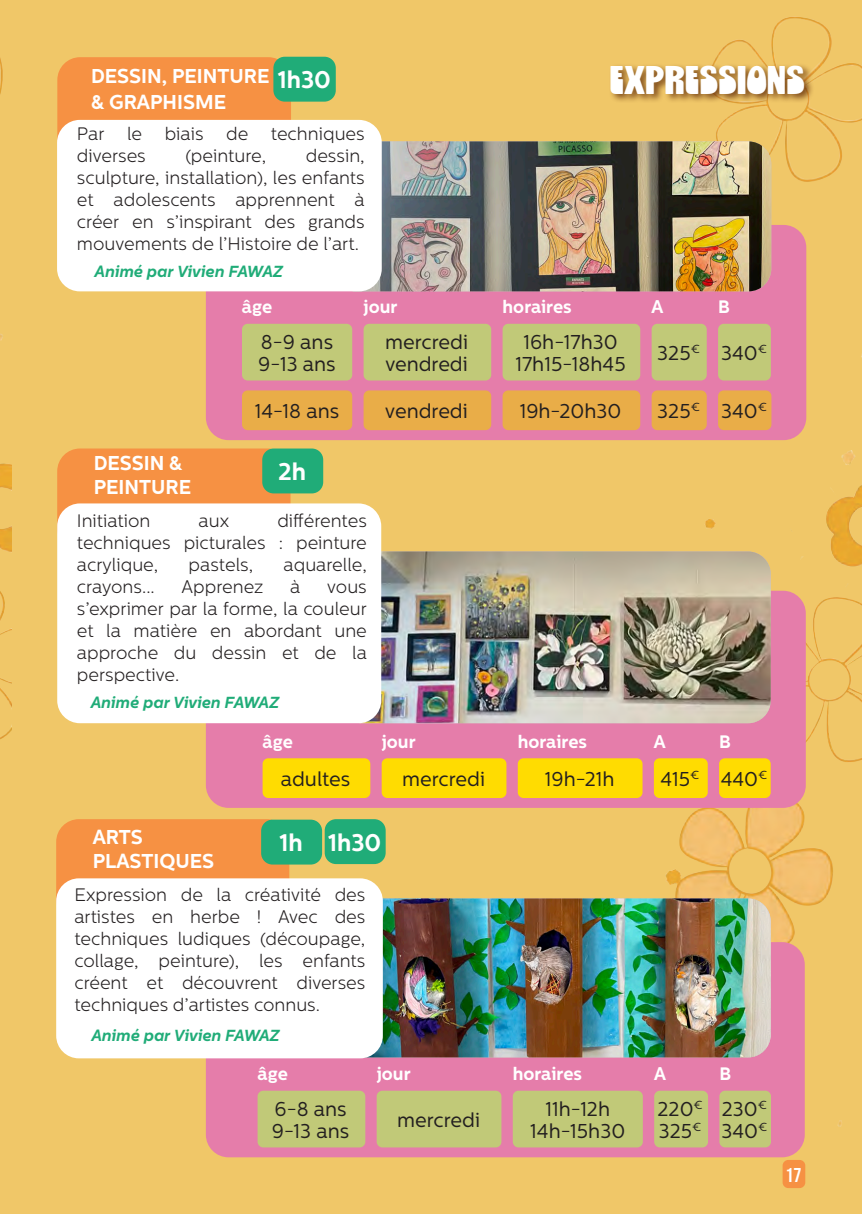
<style>
.page{position:relative;width:862px;height:1214px;background:#fff}
.page>*{position:absolute;margin:0;border:0;box-sizing:border-box;transform-origin:0 0}
.t1{font:40px "Chorine Large";color:#fff}
.t2{font:700 24px "Centrale Sans";color:#fff}
.t3{font:20px/22px "Centrale Sans";color:#231f20}
.t4{font:700 20px/24px "Centrale Sans";color:#fff}
.t5{font:20px "Bebas Neue";color:#fff}
.t6{font:300 18px/22px "Centrale Sans";color:#231f20;text-align:justify}
.t7{font:700 18px "Centrale Sans";color:#fff}
.t8{font:italic 700 16px "Centrale Sans";color:#20ac78}
</style>
<div class="page">
<div style="left:0;top:0;width:862px;height:1213px;background:#f0c768"></div>
<img style="left:0;top:58px;width:12px;height:681px">
<img style="left:420px;top:16px;width:442px;height:1172px">
<div style="left:206px;top:590px;width:600px;height:217px;background:#e57daa;border-radius:23px"></div>
<div style="left:57px;top:448px;width:233px;height:103px;background:#f69143;border-radius:23px"></div>
<img style="left:363px;top:551px;width:408px;height:172px">
<div style="left:57px;top:503px;width:324px;height:220px;background:#fff;border-radius:23px"></div>
<div style="left:206px;top:225px;width:600px;height:215px;background:#e57daa;border-radius:23px"></div>
<div style="left:57px;top:57px;width:234px;height:138px;background:#f69143;border-radius:23px"></div>
<img style="left:364px;top:141px;width:407px;height:150px">
<div style="left:57px;top:120px;width:325px;height:171px;background:#fff;border-radius:23px"></div>
<div style="left:206px;top:942px;width:599px;height:215px;background:#e57daa;border-radius:23px"></div>
<img style="left:368px;top:898px;width:403px;height:159px">
<div style="left:56px;top:819px;width:233px;height:103px;background:#f69143;border-radius:23px"></div>
<div style="left:56px;top:878px;width:327px;height:180px;background:#fff;border-radius:23px"></div>
<div style="left:782px;top:1159px;width:23px;height:28px;background:#f69143;border-radius:6px"></div>
<div style="left:262px;top:448px;width:61px;height:45px;background:#20ac78;border-radius:11px"></div>
<div style="left:719px;top:758px;width:51px;height:40px;background:#ffdc01;border-radius:6px"></div>
<div style="left:518px;top:758px;width:124px;height:40px;background:#ffdc01;border-radius:6px"></div>
<div style="left:382px;top:758px;width:124px;height:40px;background:#ffdc01;border-radius:6px"></div>
<div style="left:263px;top:758px;width:107px;height:40px;background:#ffdc01;border-radius:6px"></div>
<div style="left:654px;top:758px;width:54px;height:40px;background:#ffdc01;border-radius:6px"></div>
<div style="left:718px;top:324px;width:53px;height:56px;background:#c1c978;border-radius:6px"></div>
<div style="left:502px;top:324px;width:138px;height:56px;background:#c1c978;border-radius:6px"></div>
<div style="left:363px;top:324px;width:128px;height:56px;background:#c1c978;border-radius:6px"></div>
<div style="left:242px;top:324px;width:110px;height:56px;background:#c1c978;border-radius:6px"></div>
<div style="left:651px;top:324px;width:56px;height:56px;background:#c1c978;border-radius:6px"></div>
<div style="left:242px;top:390px;width:110px;height:40px;background:#e9ad48;border-radius:6px"></div>
<div style="left:718px;top:390px;width:53px;height:40px;background:#e9ad48;border-radius:6px"></div>
<div style="left:502px;top:390px;width:138px;height:40px;background:#e9ad48;border-radius:6px"></div>
<div style="left:363px;top:390px;width:128px;height:40px;background:#e9ad48;border-radius:6px"></div>
<div style="left:651px;top:390px;width:56px;height:40px;background:#e9ad48;border-radius:6px"></div>
<div style="left:273px;top:57px;width:63px;height:45px;background:#20ac78;border-radius:11px"></div>
<div style="left:513px;top:1090px;width:130px;height:57px;background:#c1c978;border-radius:6px"></div>
<div style="left:377px;top:1090px;width:124px;height:57px;background:#c1c978;border-radius:6px"></div>
<div style="left:257px;top:1090px;width:108px;height:57px;background:#c1c978;border-radius:6px"></div>
<div style="left:261px;top:819px;width:61px;height:45px;background:#20ac78;border-radius:11px"></div>
<div style="left:325px;top:819px;width:61px;height:45px;background:#20ac78;border-radius:11px"></div>
<div style="left:719px;top:1090px;width:52px;height:57px;background:#c1c978;border-radius:6px"></div>
<div style="left:654px;top:1090px;width:54px;height:57px;background:#c1c978;border-radius:6px"></div>
<div style="left:608px;top:63px;width:206px;height:41px;background:#592202;opacity:.72"></div>
<p class="t4" style="left:91px;top:63px;width:180px;line-height:26px">DESSIN, PEINTURE &amp; GRAPHISME</p>
<h2 class="t2" style="left:278px;top:66px;width:55px">1h30</h2>
<p class="t6" style="left:77px;top:123px;width:29px">Par</p>
<p class="t6" style="left:127px;top:123px;width:17px">le</p>
<p class="t6" style="left:165px;top:123px;width:40px">biais</p>
<p class="t6" style="left:226px;top:123px;width:24px">de</p>
<p class="t6" style="left:271px;top:123px;width:95px">techniques</p>
<p class="t6" style="left:77px;top:145px;width:70px">diverses</p>
<p class="t6" style="left:185px;top:145px;width:82px">(peinture,</p>
<p class="t6" style="left:77px;top:145px;width:289px;text-indent:229px">dessin, sculpture, installation), les enfants et adolescents apprennent à créer en s’inspirant des grands mouvements de l’Histoire de l’art.</p>
<p class="t8" style="left:94px;top:261px;width:190px">Animé par Vivien FAWAZ</p>
<h1 class="t1" style="left:609px;top:58px;width:197px">EXPRESSIONS</h1>
<p class="t7" style="left:242px;top:296px;width:32px">âge</p>
<p class="t7" style="left:363px;top:296px;width:36px">jour</p>
<p class="t7" style="left:502px;top:296px;width:71px">horaires</p>
<p class="t7" style="left:651px;top:296px;width:13px">A</p>
<p class="t7" style="left:718px;top:296px;width:13px">B</p>
<p class="t3" style="left:385px;top:330px;width:84px">mercredi vendredi</p>
<p class="t3" style="left:523px;top:330px;width:96px">16h-17h30</p>
<p class="t3" style="left:258px;top:330px;width:79px">8-9 ans<br>9-13 ans</p>
<p class="t3" style="left:657px;top:341px;width:44px">325<sup>€</sup></p>
<p class="t3" style="left:255px;top:399px;width:86px">14-18 ans</p>
<p class="t3" style="left:721px;top:399px;width:47px">340<sup>€</sup></p>
<p class="t3" style="left:721px;top:341px;width:47px">340<sup>€</sup></p>
<p class="t3" style="left:515px;top:352px;width:112px">17h15-18h45</p>
<p class="t3" style="left:385px;top:399px;width:84px">vendredi</p>
<p class="t3" style="left:520px;top:399px;width:103px">19h-20h30</p>
<p class="t3" style="left:657px;top:399px;width:44px">325<sup>€</sup></p>
<p class="t4" style="left:94px;top:450px;width:99px">DESSIN &amp;<br>PEINTURE</p>
<h2 class="t2" style="left:278px;top:457px;width:29px">2h</h2>
<p class="t6" style="left:77px;top:509px;width:75px">Initiation</p>
<p class="t6" style="left:199px;top:509px;width:32px">aux</p>
<p class="t6" style="left:77px;top:509px;width:291px;text-indent:200px">différentes techniques picturales : peinture acrylique,</p>
<p class="t6" style="left:189px;top:553px;width:66px">pastels,</p>
<p class="t6" style="left:283px;top:553px;width:85px">aquarelle,</p>
<p class="t6" style="left:77px;top:575px;width:79px">crayons...</p>
<p class="t6" style="left:182px;top:575px;width:83px">Apprenez</p>
<p class="t6" style="left:290px;top:575px;width:12px">à</p>
<p class="t6" style="left:77px;top:575px;width:291px;text-indent:250px">vous s’exprimer par la forme, la couleur et la matière en abordant une approche du dessin et de la perspective.</p>
<p class="t8" style="left:90px;top:692px;width:190px">Animé par Vivien FAWAZ</p>
<p class="t7" style="left:263px;top:730px;width:32px">âge</p>
<p class="t7" style="left:382px;top:730px;width:36px">jour</p>
<p class="t7" style="left:518px;top:730px;width:71px">horaires</p>
<p class="t7" style="left:654px;top:730px;width:13px">A</p>
<p class="t7" style="left:719px;top:730px;width:13px">B</p>
<p class="t4" style="left:93px;top:824px;width:123px">ARTS<br>PLASTIQUES</p>
<p class="t3" style="left:281px;top:767px;width:71px">adultes</p>
<p class="t3" style="left:402px;top:767px;width:84px">mercredi</p>
<p class="t3" style="left:545px;top:767px;width:71px">19h-21h</p>
<p class="t3" style="left:660px;top:767px;width:40px">415<sup>€</sup></p>
<h2 class="t2" style="left:279px;top:827px;width:103px">1h 1h30</h2>
<p class="t3" style="left:721px;top:767px;width:48px">440<sup>€</sup></p>
<p class="t6" style="left:74px;top:883px;width:292px">Expression de la créativité des artistes en herbe ! Avec des techniques ludiques (découpage, collage, peinture), les enfants créent et découvrent diverses techniques d’artistes connus.</p>
<p class="t8" style="left:91px;top:1026px;width:190px">Animé par Vivien FAWAZ</p>
<p class="t7" style="left:258px;top:1063px;width:32px">âge</p>
<p class="t7" style="left:377px;top:1063px;width:36px">jour</p>
<p class="t7" style="left:513px;top:1063px;width:71px">horaires</p>
<p class="t7" style="left:654px;top:1063px;width:13px">A</p>
<p class="t7" style="left:719px;top:1063px;width:13px">B</p>
<p class="t3" style="left:272px;top:1097px;width:79px">6-8 ans<br>9-13 ans</p>
<p class="t3" style="left:397px;top:1108px;width:84px">mercredi</p>
<p class="t3" style="left:530px;top:1097px;width:96px;text-align:center">11h-12h<br>14h-15h30</p>
<p class="t3" style="left:657px;top:1097px;width:47px">220<sup>€<br></sup>325<sup>€</sup></p>
<p class="t3" style="left:721px;top:1097px;width:47px">230<sup>€<br></sup>340<sup>€</sup></p>
<p class="t5" style="left:785px;top:1163px;width:17px">17</p>
</div>
